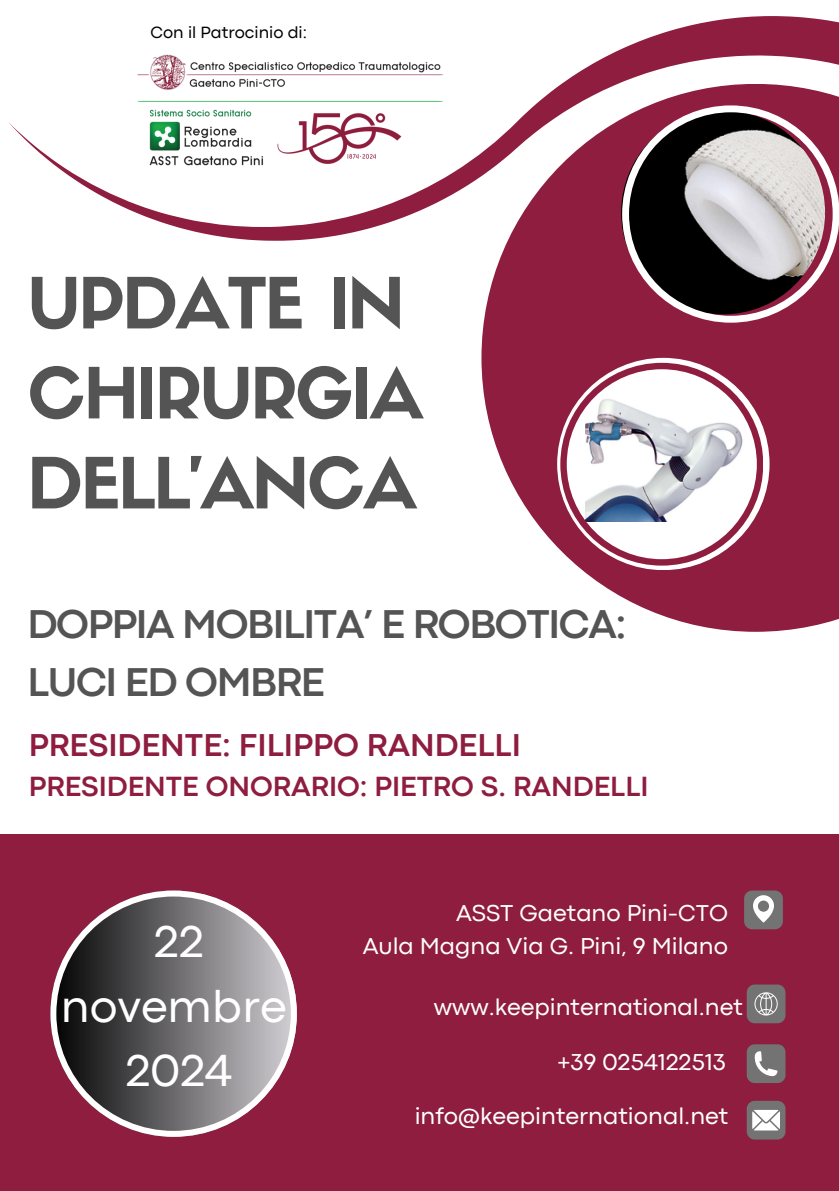
<style>
.page{position:relative;width:839px;height:1191px;background:#fff}
.page>*{position:absolute;margin:0;border:0;box-sizing:border-box;transform-origin:0 0}
.t1{font:69.2px/90px "Sifonn Basic";letter-spacing:-.03em;color:#545454}
.t2{font:46.8px/64.4px "Codec Pro";color:#fff;text-align:center}
.t3{font:700 42px/58.4px "Codec Pro";letter-spacing:-.03em;color:#545454}
.t4{font:700 33px "Codec Pro";color:#8e1d3f}
.t5{font:700 29px "Codec Pro";color:#8e1d3f}
.t6{font:24px/33px "Codec Pro";color:#fff;text-align:right}
.t7{font:17px "Codec Pro";color:#000}
</style>
<div class="page">
<svg style="left:8px;top:16px;width:830px;height:225px"></svg>
<img style="left:114px;top:35px;width:350px;height:157px">
<svg style="left:481px;top:84px;width:357px;height:548px;fill:#8e1d3f"></svg>
<div style="left:0;top:834px;width:838px;height:357px;background:#8e1d3f"></div>
<svg style="left:50px;top:891px;width:246px;height:246px"></svg>
<svg style="left:746px;top:985px;width:39px;height:38px"></svg>
<svg style="left:746px;top:1044px;width:39px;height:39px"></svg>
<svg style="left:746px;top:1101px;width:39px;height:39px"></svg>
<svg style="left:744px;top:891px;width:38px;height:38px"></svg>
<svg style="left:560px;top:363px;width:203px;height:202px"></svg>
<svg style="left:622px;top:105px;width:216px;height:218px"></svg>
<h4 class="t7" style="left:150px;top:26px;width:158px">Con il Patrocinio di:</h4>
<h2 class="t1" style="left:27px;top:266px;width:397px">UPDATE IN<br>CHIRURGIA<br>DELL'ANCA</h2>
<h5 class="t3" style="left:27px;top:598px;width:600px">DOPPIA MOBILITA’ E ROBOTICA:<br>LUCI ED OMBRE</h5>
<h3 class="t4" style="left:29px;top:733px;width:493px">PRESIDENTE: FILIPPO RANDELLI</h3>
<h3 class="t5" style="left:29px;top:776px;width:621px">PRESIDENTE ONORARIO: PIETRO S. RANDELLI</h3>
<p class="t2" style="left:61px;top:913px;width:227px">22 novembre<br>2024</p>
<h1 class="t6" style="left:363px;top:898px;width:367px">ASST Gaetano Pini-CTO<br>Aula Magna Via G. Pini, 9 Milano</h1>
<p class="t6" style="left:434px;top:992px;width:310px">www.keepinternational.net</p>
<p class="t6" style="left:557px;top:1047px;width:170px">+39 0254122513</p>
<p class="t6" style="left:414px;top:1101px;width:315px">info@keepinternational.net</p>
</div>
